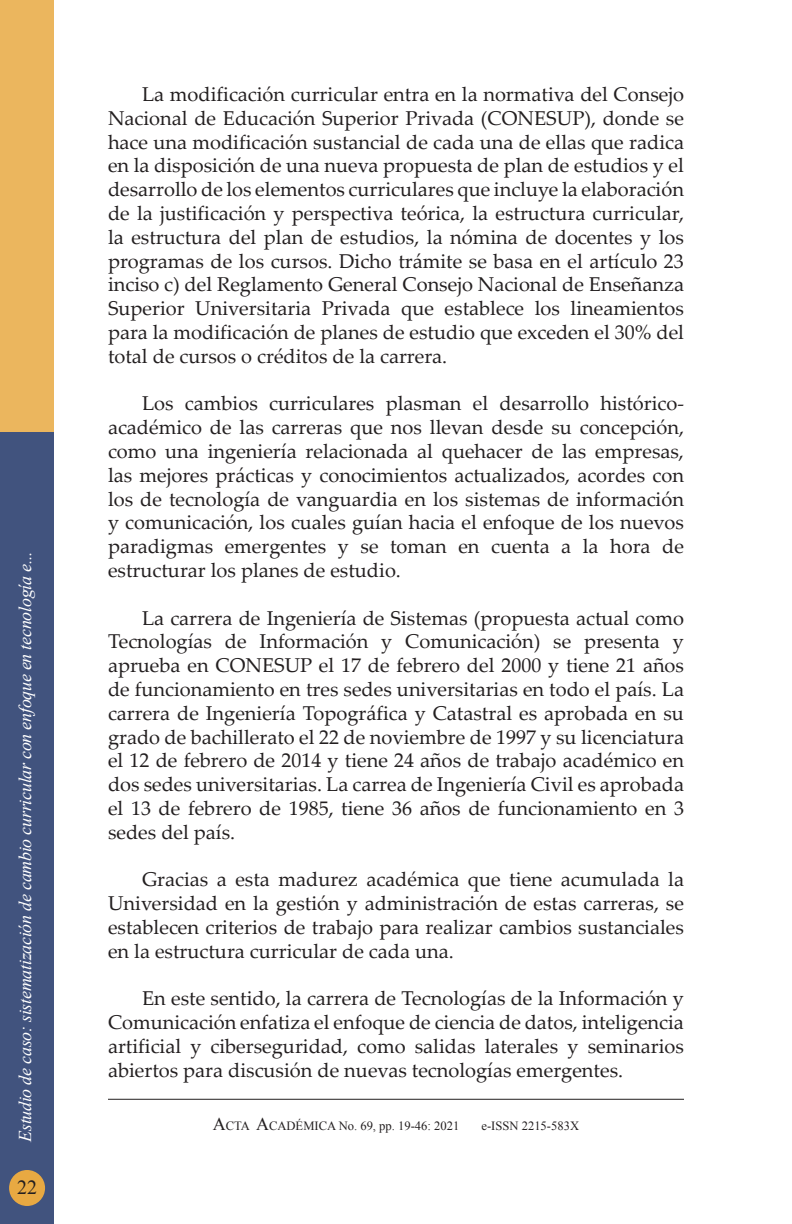
<style>
.page{position:relative;width:792px;height:1224px;background:#fff}
.page>*{position:absolute;margin:0;border:0;box-sizing:border-box;transform-origin:0 0}
.t1{font:20px/23.8px "Palatino Linotype";color:#231f20;text-align:justify}
.t2{font:20px "Times New Roman";color:#231f20}
.t3{font:italic 18px "Times New Roman";letter-spacing:-.015em;color:#fff}
.t4{font:12.6px "Times New Roman";color:#231f20}
.s1{font-size:18px}
</style>
<div class="page">
<hr style="left:108px;top:1099px;width:576px;height:1px;background:#231f20">
<div style="left:0;top:432px;width:54px;height:792px;background:#41537e"></div>
<div style="left:0;top:0;width:54px;height:432px;background:#ebb65e"></div>
<div style="left:9px;top:1170px;width:36px;height:36px;background:#e8a942;border-radius:50%"></div>
<p class="t3" style="left:13px;top:1142px;width:592px;rotate:-90deg">Estudio de caso: sistematización de cambio curricular con enfoque en tecnología e...</p>
<p class="t2" style="left:17px;top:1174px;width:21px">22</p>
<p class="t1" style="left:108px;top:82px;width:578px;text-indent:34px">La modificación curricular entra en la normativa del Consejo Nacional de Educación Superior Privada (CONESUP), donde se hace una modificación sustancial de cada una de ellas que radica en la disposición de una nueva propuesta de plan de estudios y el desarrollo de los elementos curriculares que incluye la elaboración de la justificación y perspectiva teórica, la estructura curricular, la estructura del plan de estudios, la nómina de docentes y los programas de los cursos. Dicho trámite se basa en el artículo 23 inciso c) del Reglamento General Consejo Nacional de Enseñanza Superior Universitaria Privada que establece los lineamientos para la modificación de planes de estudio que exceden el 30% del total de cursos o créditos de la carrera.</p>
<p class="t1" style="left:108px;top:391px;width:578px;text-indent:34px">Los cambios curriculares plasman el desarrollo histórico&shy;académico de las carreras que nos llevan desde su concepción, como una ingeniería relacionada al quehacer de las empresas, las mejores prácticas y conocimientos actualizados, acordes con los de tecnología de vanguardia en los sistemas de información y comunicación, los cuales guían hacia el enfoque de los nuevos paradigmas emergentes y se toman en cuenta a la hora de estructurar los planes de estudio.</p>
<p class="t1" style="left:108px;top:605px;width:578px;text-indent:34px">La carrera de Ingeniería de Sistemas (propuesta actual como Tecnologías de Información y Comunicación) se presenta y aprueba en CONESUP el 17 de febrero del 2000 y tiene 21 años de funcionamiento en tres sedes universitarias en todo el país. La carrera de Ingeniería Topográfica y Catastral es aprobada en su grado de bachillerato el 22 de noviembre de 1997 y su licenciatura el 12 de febrero de 2014 y tiene 24 años de trabajo académico en dos sedes universitarias. La carrea de Ingeniería Civil es aprobada el 13 de febrero de 1985, tiene 36 años de funcionamiento en 3 sedes del país.</p>
<p class="t1" style="left:108px;top:867px;width:578px;text-indent:34px">Gracias a esta madurez académica que tiene acumulada la Universidad en la gestión y administración de estas carreras, se establecen criterios de trabajo para realizar cambios sustanciales en la estructura curricular de cada una.</p>
<p class="t1" style="left:108px;top:986px;width:578px;text-indent:34px">En este sentido, la carrera de Tecnologías de la Información y Comunicación enfatiza el enfoque de ciencia de datos, inteligencia artificial y ciberseguridad, como salidas laterales y seminarios abiertos para discusión de nuevas tecnologías emergentes.</p>
<p class="t4" style="left:213px;top:1118px;width:248px"><span class="s1">A</span>CTA <span class="s1">A</span>CADÉMICA No. 69, pp. 19-46: 2021</p>
<p class="t4" style="left:481px;top:1118px;width:99px">e-ISSN 2215-583X</p>
</div>
